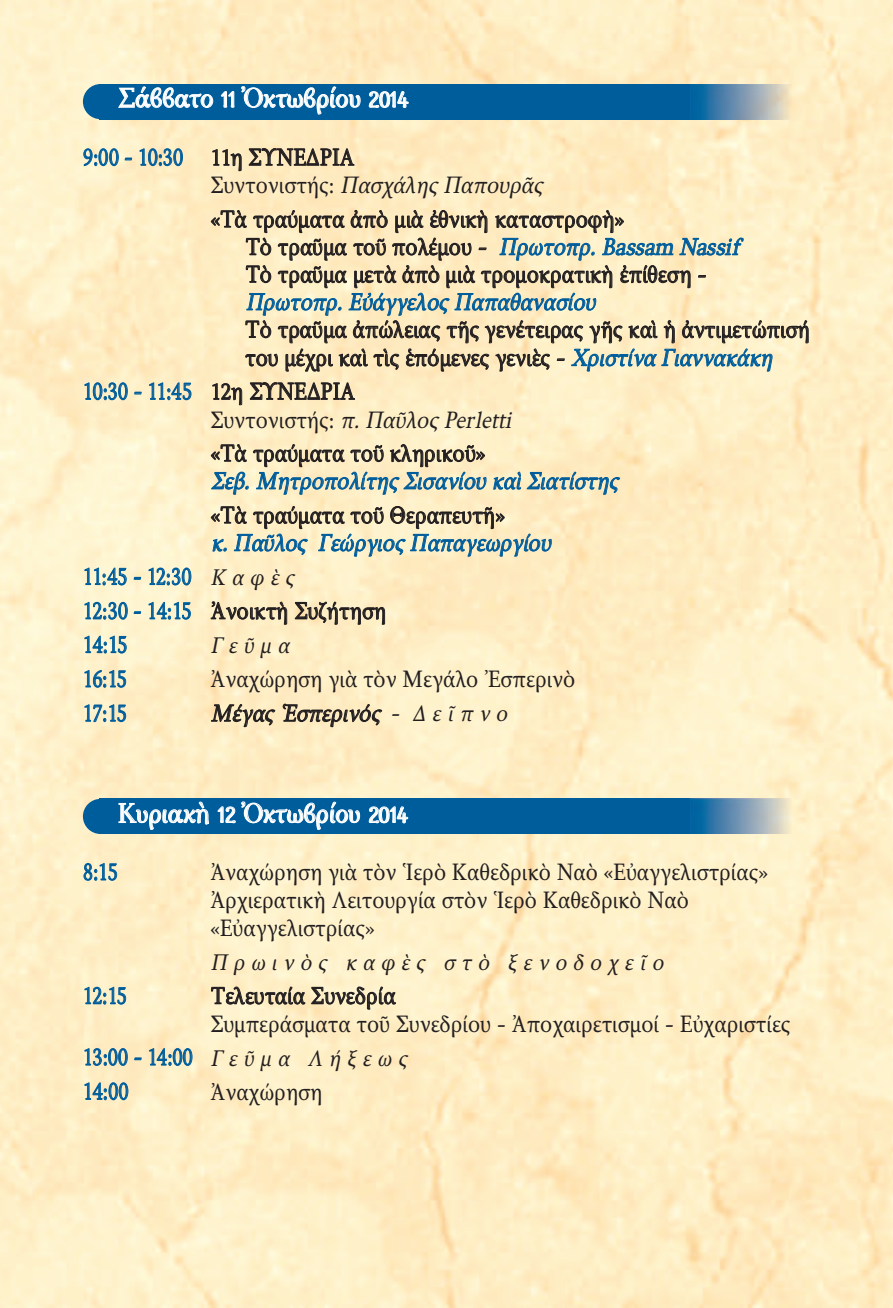
<style>
.page{position:relative;width:893px;height:1308px;background:#fff}
.page>*{position:absolute;margin:0;border:0;box-sizing:border-box;transform-origin:0 0}
.t1{font:700 27px "KS Antigone";color:#fff}
.t2{font:25.88px/34.2px "GFS Elpis";color:#005d9c;scale:.8 1}
.t3{font:24.75px/27.9px "GFS Elpis";color:#231f20;scale:.9 1}
.t4{font:italic 24.75px "GFS Elpis";letter-spacing:.005em;color:#005d9c;scale:.9 1}
.t5{font:italic 24.75px "GFS Elpis";color:#231f20;scale:.9 1}
.t6{font:italic 23.62px "GFS Elpis";color:#231f20;scale:.9 1}
.s1{font-size:25.88px;color:#005d9c}
.s2{font-style:italic}
.s3{font-style:italic;color:#005d9c}
.s4{font-size:24.75px;color:#231f20}
.s5{font-style:italic;font-size:23.62px;color:#231f20}
.s6{font-style:normal}
.s7{font-size:23.62px}
</style>
<div class="page">
<img style="left:0;top:0;width:893px;height:1307px">
<div style="left:99px;top:799px;width:591px;height:35px;background:#005d9c"></div>
<img style="left:690px;top:799px;width:101px;height:35px">
<div style="left:83px;top:799px;width:35px;height:35px;background:#005d9c;border-radius:50%"></div>
<div style="left:99px;top:84px;width:591px;height:35px;background:#005d9c"></div>
<img style="left:690px;top:84px;width:101px;height:35px">
<div style="left:83px;top:84px;width:35px;height:35px;background:#005d9c;border-radius:50%"></div>
<p class="t1" style="left:119px;top:85px;width:291px">Σάββατο 11 Ὀκτωβρίου 2014</p>
<p class="t3" style="left:210px;top:146px;width:375px;text-indent:-127px"><span class="s1">9:00 - 10:30</span> 11η ΣΥΝΕΔΡΙΑ<br>Συντονιστής: <span class="s2">ΠασχάληςΠαπουρᾶς</span></p>
<p class="t3" style="left:246px;top:208px;width:550px;text-indent:-35px">«Τὰ τραύματα ἀπὸ μιὰ ἐθνικὴ καταστροφὴ»<br>Τ ὸ τ ρ αῦ μ α το ῦ π ο λ έ μ ο υ - <span class="s3">Πρωτοπρ. Bassam Nassif<br></span>Τὸ τραῦμα μετὰ ἀπὸ μιὰ τρομοκρατικὴ ἐπίθεση -</p>
<p class="t4" style="left:246px;top:293px;width:394px">Πρωτοπρ. Εὐάγγελος Παπαθανασίου</p>
<p class="t3" style="left:245px;top:318px;width:629px">Τὸ τραῦμα ἀπώλειας τῆς γενέτειρας γῆς καὶ ἡ ἀντιμετώπισή του μέχρι καὶ τὶς ἑπόμενες γενιὲς - <span class="s3">Χριστίνα Γιαννακάκη</span></p>
<p class="t2" style="left:83px;top:376px;width:341px">10:30 - 11:45 <span class="s4">12η ΣΥΝΕΔΡΙΑ</span></p>
<p class="t3" style="left:210px;top:405px;width:341px;line-height:33.8px">Συντονιστής: <span class="s2">π.ΠαῦλοςPerletti </span>«Τὰ τραύματα τοῦ κληρικοῦ»</p>
<p class="t4" style="left:211px;top:472px;width:459px">Σεβ. Μητροπολίτης Σισανίου καὶ Σιατίστης</p>
<p class="t3" style="left:211px;top:504px;width:328px">«Τὰ τραύματα τοῦ Θεραπευτῆ»</p>
<p class="t4" style="left:211px;top:534px;width:384px">κ. Παῦλος Γεώργιος Παπαγεωργίου</p>
<p class="t2" style="left:83px;top:561px;width:270px">11:45 - 12:30 <span class="s5">Κ αφὲ ς</span></p>
<p class="t3" style="left:83px;top:599px;width:338px"><span class="s1">12:30 - 14:15</span> Ἀνοικτὴ Συζήτηση</p>
<p class="t2" style="left:83px;top:629px;width:57px">14:15</p>
<p class="t6" style="left:210px;top:637px;width:93px">Γεῦμα</p>
<p class="t2" style="left:83px;top:664px;width:56px">16:15</p>
<p class="t3" style="left:210px;top:668px;width:407px">Ἀναχώρηση γιὰ τὸν Μεγάλο Ἐσπερινὸ</p>
<p class="t2" style="left:83px;top:698px;width:56px">17:15</p>
<p class="t5" style="left:211px;top:705px;width:335px">Μέγας Ἑσπερινός <span class="s6">-</span> <span class="s7">Δ ε ῖ π ν ο</span></p>
<p class="t1" style="left:119px;top:799px;width:291px">Κυριακὴ 12 Ὀκτωβρίου 2014</p>
<p class="t2" style="left:83px;top:857px;width:45px">8:15</p>
<p class="t3" style="left:210px;top:861px;width:621px">Ἀναχώρηση γιὰ τὸν Ἱερὸ Καθεδρικὸ Ναὸ «Εὐαγγελιστρίας»<br>Ἀρχιερατικὴ Λειτουργία στὸν Ἱερὸ Καθεδρικὸ Ναὸ «Εὐαγγελιστρίας»</p>
<p class="t6" style="left:210px;top:954px;width:509px">Πρωινὸς καφὲ ς στὸ ξενοδοχεῖο</p>
<p class="t2" style="left:83px;top:980px;width:56px">12:15</p>
<p class="t3" style="left:210px;top:984px;width:646px">Τελευταία Συνεδρία<br>Συμπεράσματα τοῦ Συνεδρίου - Ἀποχαιρετισμοί - Εὐχαριστίες</p>
<p class="t2" style="left:83px;top:1042px;width:411px">13:00 - 14:00 <span class="s5">Γεῦμα Λήξεως<br></span>14:00</p>
<p class="t3" style="left:210px;top:1080px;width:126px">Ἀναχώρηση</p>
</div>
